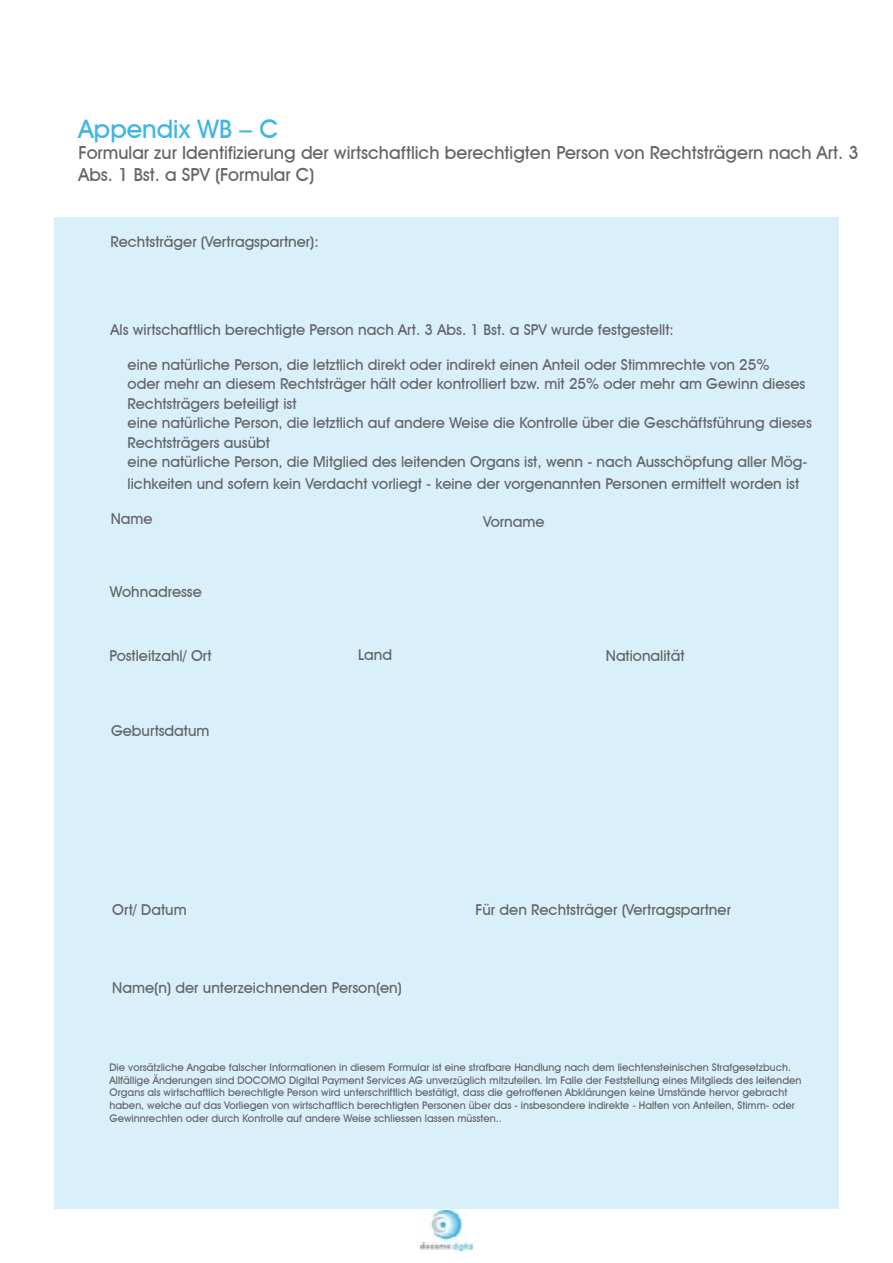
<style>
.page{position:relative;width:893px;height:1263px;background:#fff}
.page>*{position:absolute;margin:0;border:0;box-sizing:border-box;transform-origin:0 0}
.t1{font:500 25.5px "Avant Garde IT Cby BT";color:#40b5e6}
.t2{font:500 18px/21.6px "Avant Garde IT Cby BT";color:#646569}
.t3{font:500 15px/19.5px "Avant Garde IT Cby BT";color:#646569}
.t4{font:500 10.5px/12.6px "Avant Garde IT Cby BT";color:#646569}
</style>
<div class="page">
<div style="left:54px;top:217px;width:785px;height:992px;background:#d9f0fa"></div>
<img style="left:420px;top:1210px;width:52px;height:40px">
<h1 class="t1" style="left:79px;top:113px;width:202px">Appendix WB – C</h1>
<p class="t2" style="left:79px;top:142px;width:782px">Formular zur Identifizierung der wirtschaftlich berechtigten Person von Rechtsträgern nach Art. 3<br>Abs. 1 Bst. a SPV (Formular C)</p>
<p class="t3" style="left:111px;top:232px;width:210px">Rechtsträger (Vertragspartner):</p>
<p class="t3" style="left:111px;top:320px;width:565px">Als wirtschaftlich berechtigte Person nach Art. 3 Abs. 1 Bst. a SPV wurde festgestellt:</p>
<p class="t3" style="left:128px;top:355px;width:686px">eine natürliche Person, die letztlich direkt oder indirekt einen Anteil oder Stimmrechte von 25%<br>oder mehr an diesem Rechtsträger hält oder kontrolliert bzw. mit 25% oder mehr am Gewinn dieses Rechtsträgers beteiligt ist<br>eine natürliche Person, die letztlich auf andere Weise die Kontrolle über die Geschäftsführung dieses Rechtsträgers ausübt<br>eine natürliche Person, die Mitglied des leitenden Organs ist, wenn - nach Ausschöpfung aller Mög-</p>
<p class="t3" style="left:128px;top:474px;width:673px">lichkeiten und sofern kein Verdacht vorliegt - keine der vorgenannten Personen ermittelt worden ist</p>
<p class="t3" style="left:111px;top:508px;width:43px">Name</p>
<p class="t3" style="left:483px;top:511px;width:63px">Vorname</p>
<p class="t3" style="left:110px;top:582px;width:93px">Wohnadresse</p>
<p class="t3" style="left:110px;top:646px;width:104px">Postleitzahl/ Ort</p>
<p class="t3" style="left:358px;top:645px;width:35px">Land</p>
<p class="t3" style="left:606px;top:646px;width:80px">Nationalität</p>
<p class="t3" style="left:111px;top:721px;width:100px">Geburtsdatum</p>
<p class="t3" style="left:112px;top:900px;width:76px">Ort/ Datum</p>
<p class="t3" style="left:475px;top:900px;width:257px">Für den Rechtsträger (Vertragspartner</p>
<p class="t3" style="left:112px;top:978px;width:291px">Name(n) der unterzeichnenden Person(en)</p>
<p class="t4" style="left:110px;top:1061px;width:693px">Die vorsätzliche Angabe falscher Informationen in diesem Formular ist eine strafbare Handlung nach dem liechtensteinischen Strafgesetzbuch.<br>Allfällige Änderungen sind DOCOMO Digital Payment Services AG unverzüglich mitzuteilen. Im Falle der Feststellung eines Mitglieds des leitenden Organs als wirtschaftlich berechtigte Person wird unterschriftlich bestätigt, dass die getroffenen Abklärungen keine Umstände hervor gebracht haben, welche auf das Vorliegen von wirtschaftlich berechtigten Personen über das - insbesondere indirekte - Halten von Anteilen, Stimm- oder Gewinnrechten oder durch Kontrolle auf andere Weise schliessen lassen müssten..</p>
</div>
